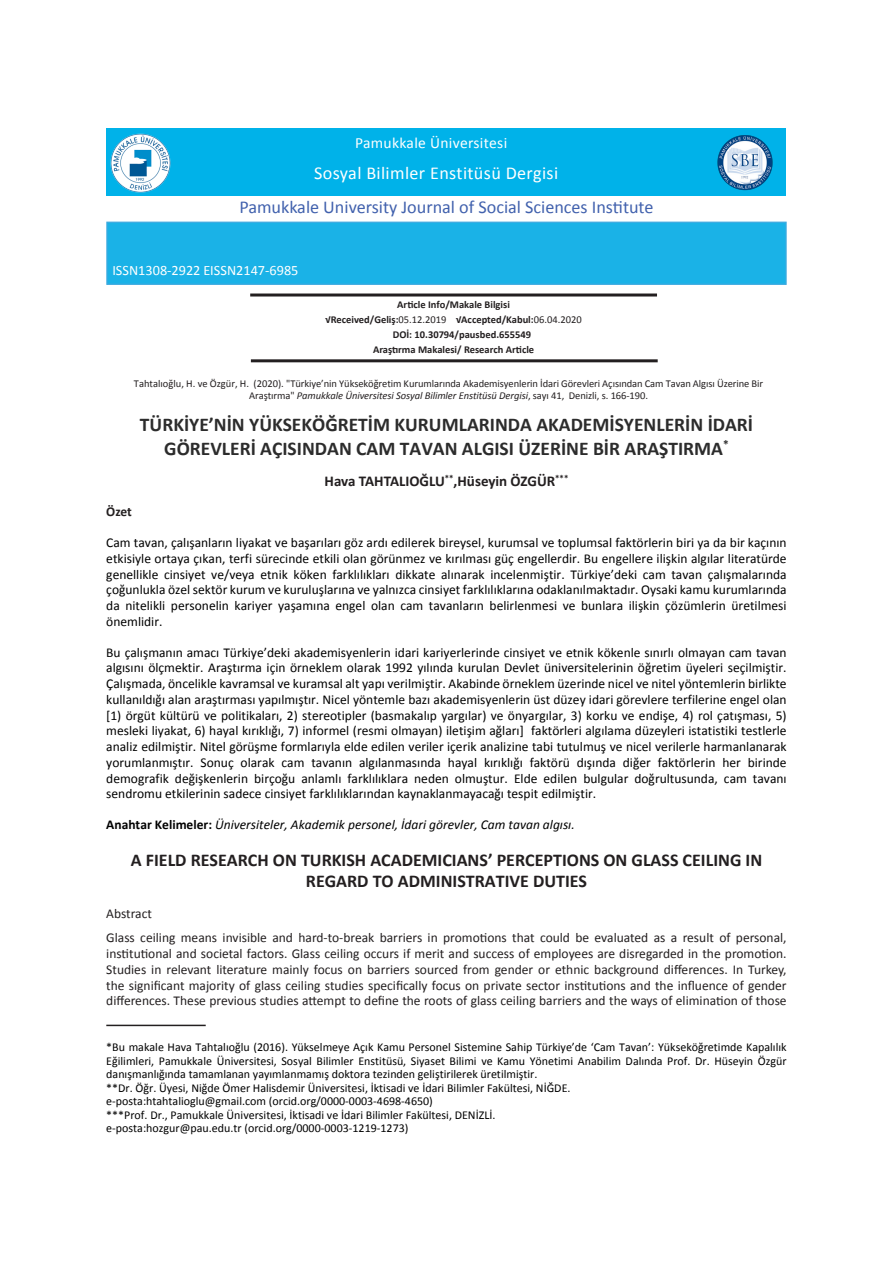
<style>
.page{position:relative;width:893px;height:1263px;background:#fff}
.page>*{position:absolute;margin:0;border:0;box-sizing:border-box;transform-origin:0 0}
.t1{font:700 19.5px/23.4px "Calibri";color:#2c2c2c;text-align:center}
.t2{font:18.15px "Calibri";color:#4161ad}
.t3{font:18.15px "Calibri";letter-spacing:.02em;color:#fff}
.t4{font:700 18px/21.6px "Calibri";color:#231f20;text-align:center}
.t5{font:15.6px "Calibri";letter-spacing:.02em;color:#fff}
.t6{font:700 15px "Calibri";color:#231f20}
.t7{font:14.25px "Calibri";color:#fff}
.t8{font:13.5px/15.8px "Calibri";color:#000;text-align:justify}
.t9{font:13.5px/15.8px "Calibri";color:#231f20}
.t10{font:italic 13.5px "Calibri";color:#000}
.t11{font:700 13.5px "Calibri";color:#231f20}
.t12{font:12px/13.5px "Calibri";color:#000}
.t13{font:10.5px/12px "Calibri";letter-spacing:-.005em;color:#231f20;text-align:center}
.t14{font:700 10.5px "Calibri";color:#231f20}
.s1{font-weight:400}
.s2{font-style:italic}
.s3{font-weight:700;font-style:normal}
</style>
<div class="page">
<hr style="left:250px;top:293px;width:407px;height:3px;background:#231f20">
<hr style="left:251px;top:359px;width:407px;height:3px;background:#231f20">
<div style="left:106px;top:222px;width:681px;height:63px;background:#1ab2e7;border:1px solid #3daae0"></div>
<div style="left:107px;top:128px;width:679px;height:68px;background:#00b2e9"></div>
<img style="left:717px;top:135px;width:56px;height:56px">
<img style="left:111px;top:133px;width:59px;height:59px">
<hr style="left:106px;top:1025px;width:100px;height:1px;background:#231f20">
<p class="t5" style="left:355px;top:133px;width:154px">Pamukkale Üniversitesi</p>
<h2 class="t3" style="left:314px;top:161px;width:245px">Sosyal Bilimler Enstitüsü Dergisi</h2>
<h2 class="t2" style="left:239px;top:196px;width:416px">Pamukkale University Journal of Social Sciences Institute</h2>
<p class="t7" style="left:112px;top:261px;width:188px">ISSN1308-2922 EISSN2147-6985</p>
<p class="t14" style="left:397px;top:298px;width:114px">Article Info/Makale Bilgisi</p>
<p class="t14" style="left:326px;top:313px;width:258px">√Received/Geliş:<span class="s1">05.12.2019</span> √Accepted/Kabul:<span class="s1">06.04.2020</span></p>
<p class="t14" style="left:393px;top:328px;width:140px">DOİ: 10.30794/pausbed.655549</p>
<p class="t14" style="left:373px;top:343px;width:163px">Araştırma Makalesi/ Research Article</p>
<p class="t13" style="left:134px;top:377px;width:631px">Tahtalıoğlu, H. ve Özgür, H. (2020). "Türkiye’nin Yükseköğretim Kurumlarında Akademisyenlerin İdari Görevleri Açısından Cam Tavan Algısı Üzerine Bir<br>Araştırma" <span class="s2">Pamukkale Üniversitesi Sosyal Bilimler Enstitüsü Dergisi</span>, sayı 41, Denizli, s. 166-190.</p>
<h1 class="t1" style="left:140px;top:412px;width:615px">TÜRKİYE’NİN YÜKSEKÖĞRETİM KURUMLARINDA AKADEMİSYENLERİN İDARİ<br>GÖREVLERİ AÇISINDAN CAM TAVAN ALGISI ÜZERİNE BİR ARAŞTIRMA<sup>*</sup></h1>
<p class="t6" style="left:325px;top:471px;width:245px">Hava TAHTALIOĞLU<sup>**</sup>,Hüseyin ÖZGÜR<sup>***</sup></p>
<p class="t11" style="left:106px;top:503px;width:27px">Özet</p>
<p class="t8" style="left:106px;top:534px;width:682px">Cam tavan, çalışanların liyakat ve başarıları göz ardı edilerek bireysel, kurumsal ve toplumsal faktörlerin biri ya da bir kaçının etkisiyle ortaya çıkan, terfi sürecinde etkili olan görünmez ve kırılması güç engellerdir. Bu engellere ilişkin algılar literatürde genellikle cinsiyet ve/veya etnik köken farklılıkları dikkate alınarak incelenmiştir. Türkiye’deki cam tavan çalışmalarında çoğunlukla özel sektör kurum ve kuruluşlarına ve yalnızca cinsiyet farklılıklarına odaklanılmaktadır. Oysaki kamu kurumlarında da nitelikli personelin kariyer yaşamına engel olan cam tavanların belirlenmesi ve bunlara ilişkin çözümlerin üretilmesi önemlidir.</p>
<p class="t8" style="left:106px;top:644px;width:682px">Bu çalışmanın amacı Türkiye’deki akademisyenlerin idari kariyerlerinde cinsiyet ve etnik kökenle sınırlı olmayan cam tavan algısını ölçmektir. Araştırma için örneklem olarak 1992 yılında kurulan Devlet üniversitelerinin öğretim üyeleri seçilmiştir.<br>Çalışmada, öncelikle kavramsal ve kuramsal alt yapı verilmiştir. Akabinde örneklem üzerinde nicel ve nitel yöntemlerin birlikte kullanıldığı alan araştırması yapılmıştır. Nicel yöntemle bazı akademisyenlerin üst düzey idari görevlere terfilerine engel olan [1) örgüt kültürü ve politikaları, 2) stereotipler (basmakalıp yargılar) ve önyargılar, 3) korku ve endişe, 4) rol çatışması, 5) mesleki liyakat, 6) hayal kırıklığı, 7) informel (resmi olmayan) iletişim ağları] faktörleri algılama düzeyleri istatistiki testlerle analiz edilmiştir. Nitel görüşme formlarıyla elde edilen veriler içerik analizine tabi tutulmuş ve nicel verilerle harmanlanarak yorumlanmıştır. Sonuç olarak cam tavanın algılanmasında hayal kırıklığı faktörü dışında diğer faktörlerin her birinde demografik değişkenlerin birçoğu anlamlı farklılıklara neden olmuştur. Elde edilen bulgular doğrultusunda, cam tavanı sendromu etkilerinin sadece cinsiyet farklılıklarından kaynaklanmayacağı tespit edilmiştir.</p>
<p class="t10" style="left:106px;top:816px;width:470px"><span class="s3">Anahtar Kelimeler:</span> Üniversiteler, Akademik personel, İdari görevler, Cam tavan algısı.</p>
<h3 class="t4" style="left:131px;top:848px;width:633px">A FIELD RESEARCH ON TURKISH ACADEMICIANS’ PERCEPTIONS ON GLASS CEILING IN<br>REGARD TO ADMINISTRATIVE DUTIES</h3>
<p class="t9" style="left:106px;top:901px;width:682px;line-height:24.3px">Abstract<br>Glass ceiling means invisible and hard-to-break barriers in promotions that could be evaluated as a result of personal,</p>
<p class="t9" style="left:106px;top:945px;width:682px;text-align:justify">institutional and societal factors. Glass ceiling occurs if merit and success of employees are disregarded in the promotion.<br>Studies in relevant literature mainly focus on barriers sourced from gender or ethnic background differences. In Turkey, the significant majority of glass ceiling studies specifically focus on private sector institutions and the influence of gender differences. These previous studies attempt to define the roots of glass ceiling barriers and the ways of elimination of those</p>
<p class="t12" style="left:106px;top:1040px;width:682px">*Bu makale Hava Tahtalıoğlu (2016). Yükselmeye Açık Kamu Personel Sistemine Sahip Türkiye’de ‘Cam Tavan’: Yükseköğretimde Kapalılık Eğilimleri, Pamukkale Üniversitesi, Sosyal Bilimler Enstitüsü, Siyaset Bilimi ve Kamu Yönetimi Anabilim Dalında Prof. Dr. Hüseyin Özgür danışmanlığında tamamlanan yayımlanmamış doktora tezinden geliştirilerek üretilmiştir.<br>**Dr. Öğr. Üyesi, Niğde Ömer Halisdemir Üniversitesi, İktisadi ve İdari Bilimler Fakültesi, NİĞDE.<br>e-posta:htahtalioglu@gmail.com (orcid.org/0000-0003-4698-4650)<br>***Prof. Dr., Pamukkale Üniversitesi, İktisadi ve İdari Bilimler Fakültesi, DENİZLİ.<br>e-posta:hozgur@pau.edu.tr (orcid.org/0000-0003-1219-1273)</p>
</div>
